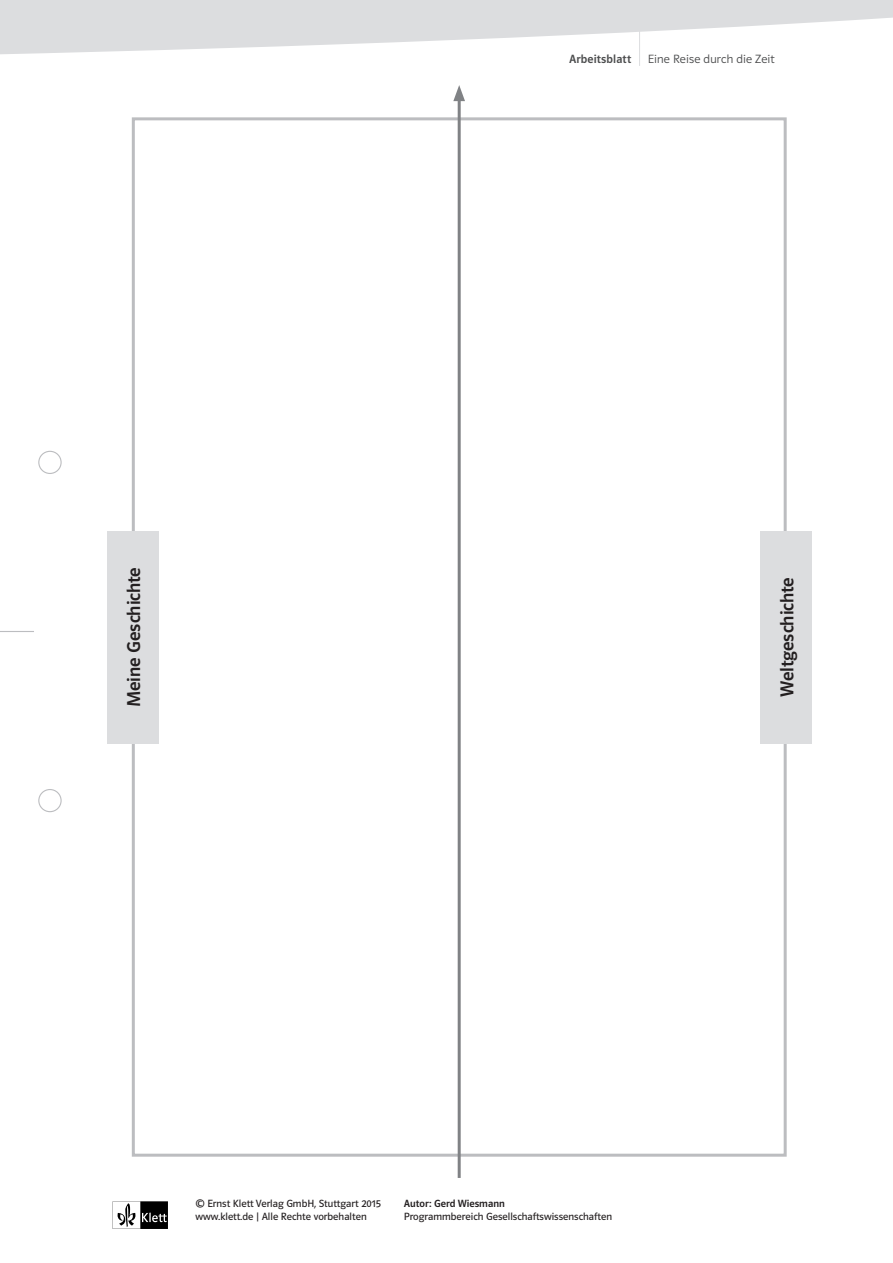
<style>
.page{position:relative;width:893px;height:1263px;background:#fff}
.page>*{position:absolute;margin:0;border:0;box-sizing:border-box;transform-origin:0 0}
.t1{font:18.75px "Polo ST11 K Krftg";letter-spacing:-.005em;color:#231f20}
.t2{font:12px "Polo ST11 K Leicht";letter-spacing:.01em;color:#4b4c4d}
.t3{font:12px "Polo ST11 K Krftg";letter-spacing:.01em;color:#4b4c4d}
.t4{font:10.5px/12.8px "Polo ST11 K Buch";color:#231f20}
.t5{font:10.5px "Polo ST11 K Krftg";color:#231f20}
</style>
<div class="page">
<hr style="left:0;top:631px;width:34px;height:1px;background:#bcbdc0">
<div style="left:38px;top:451px;width:24px;height:23px;border:1px solid #bcbdc0;border-radius:50%"></div>
<div style="left:38px;top:789px;width:24px;height:23px;border:1px solid #bcbdc0;border-radius:50%"></div>
<svg style="left:113px;top:1201px;width:55px;height:28px"></svg>
<div style="left:107px;top:531px;width:51px;height:212px;background:#dcdddf"></div>
<div style="left:761px;top:531px;width:51px;height:212px;background:#dcdddf"></div>
<hr style="left:458px;top:95px;width:3px;height:1083px;background:#808285">
<svg style="left:453px;top:85px;width:12px;height:16px"></svg>
<hr style="left:639px;top:0;width:1px;height:66px;background:#dcdddf">
<svg style="left:0;top:0;width:893px;height:55px;fill:#dcdddf"></svg>
<p class="t3" style="left:569px;top:53px;width:64px">Arbeitsblatt</p>
<p class="t2" style="left:648px;top:53px;width:128px">Eine Reise durch die Zeit</p>
<h1 class="t1" style="left:124px;top:707px;width:142px;rotate:-90deg">Meine Geschichte</h1>
<h1 class="t1" style="left:777px;top:697px;width:122px;rotate:-90deg">Weltgeschichte</h1>
<p class="t4" style="left:196px;top:1197px;width:187px">© Ernst Klett Verlag GmbH, Stuttgart 2015 www.klett.de | Alle Rechte vorbehalten</p>
<p class="t5" style="left:404px;top:1198px;width:102px">Autor: Gerd Wiesmann</p>
<p class="t4" style="left:404px;top:1210px;width:210px">Programmbereich Gesellschaftswissenschaften</p>
</div>
